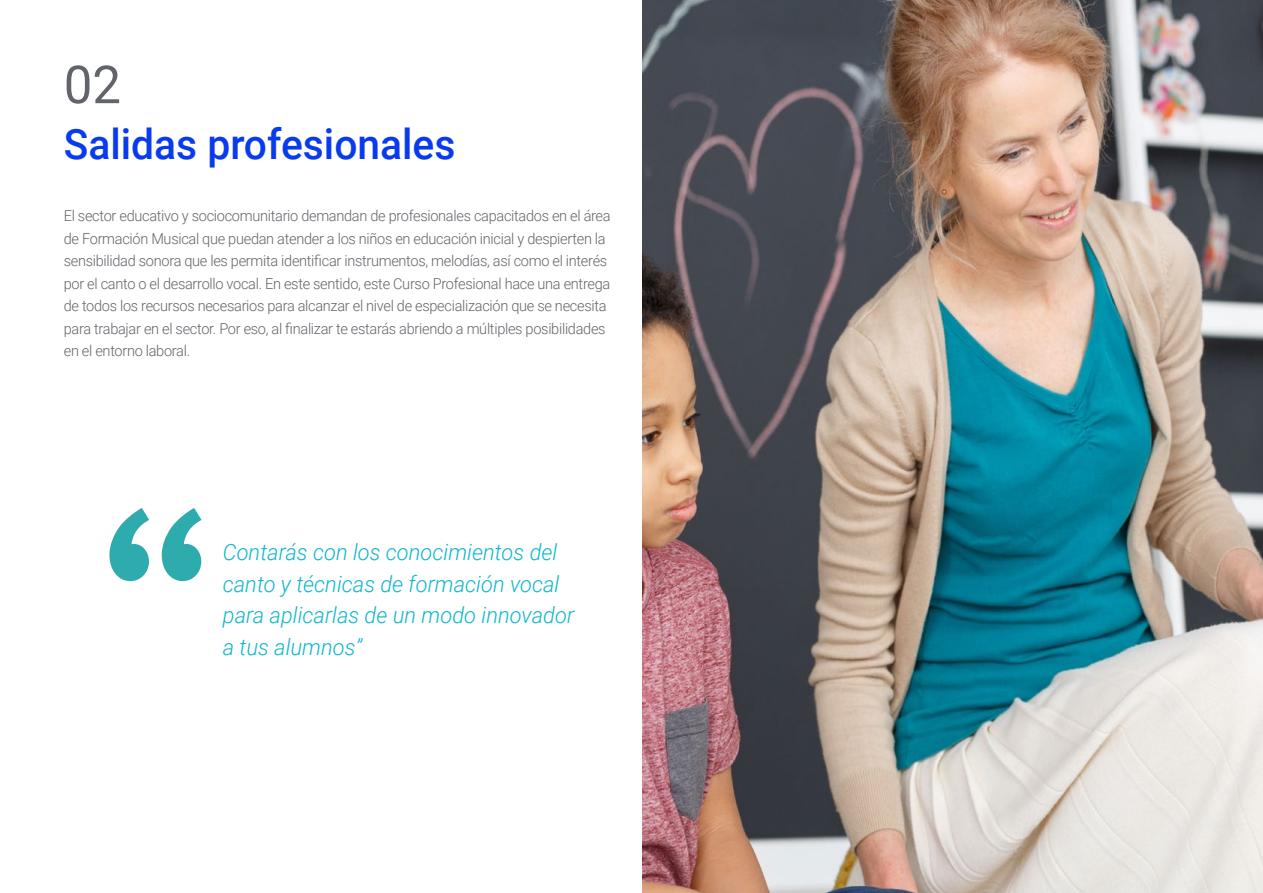
<style>
.page{position:relative;width:1263px;height:893px;background:#fff}
.page>*{position:absolute;margin:0;border:0;box-sizing:border-box;transform-origin:0 0}
.t1{font:52.5px "Roboto";color:#61646a}
.t2{font:500 42px "Roboto";color:#083bee}
.t3{font:italic 300 22.5px/31.5px "Roboto";color:#0fb6cf}
.t4{font:300 15px/22.5px "Roboto";letter-spacing:-.02em;color:#61646a}
</style>
<div class="page">
<img style="left:642px;top:0;width:621px;height:893px">
<svg style="left:109px;top:508px;width:93px;height:73px"></svg>
<h1 class="t1" style="left:64px;top:48px;width:59px">02</h1>
<h2 class="t2" style="left:64px;top:115px;width:393px">Salidas profesionales</h2>
<p class="t4" style="left:64px;top:204px;width:548px">El sector educativo y sociocomunitario demandan de profesionales capacitados en el área de Formación Musical que puedan atender a los niños en educación inicial y despierten la sensibilidad sonora que les permita identificar instrumentos, melodías, así como el interés por el canto o el desarrollo vocal. En este sentido, este Curso Profesional hace una entrega de todos los recursos necesarios para alcanzar el nivel de especialización que se necesita para trabajar en el sector. Por eso, al finalizar te estarás abriendo a múltiples posibilidades en el entorno laboral.</p>
<h3 class="t3" style="left:223px;top:536px;width:353px">Contarás con los conocimientos del canto y técnicas de formación vocal para aplicarlas de un modo innovador a tus alumnos”</h3>
</div>
